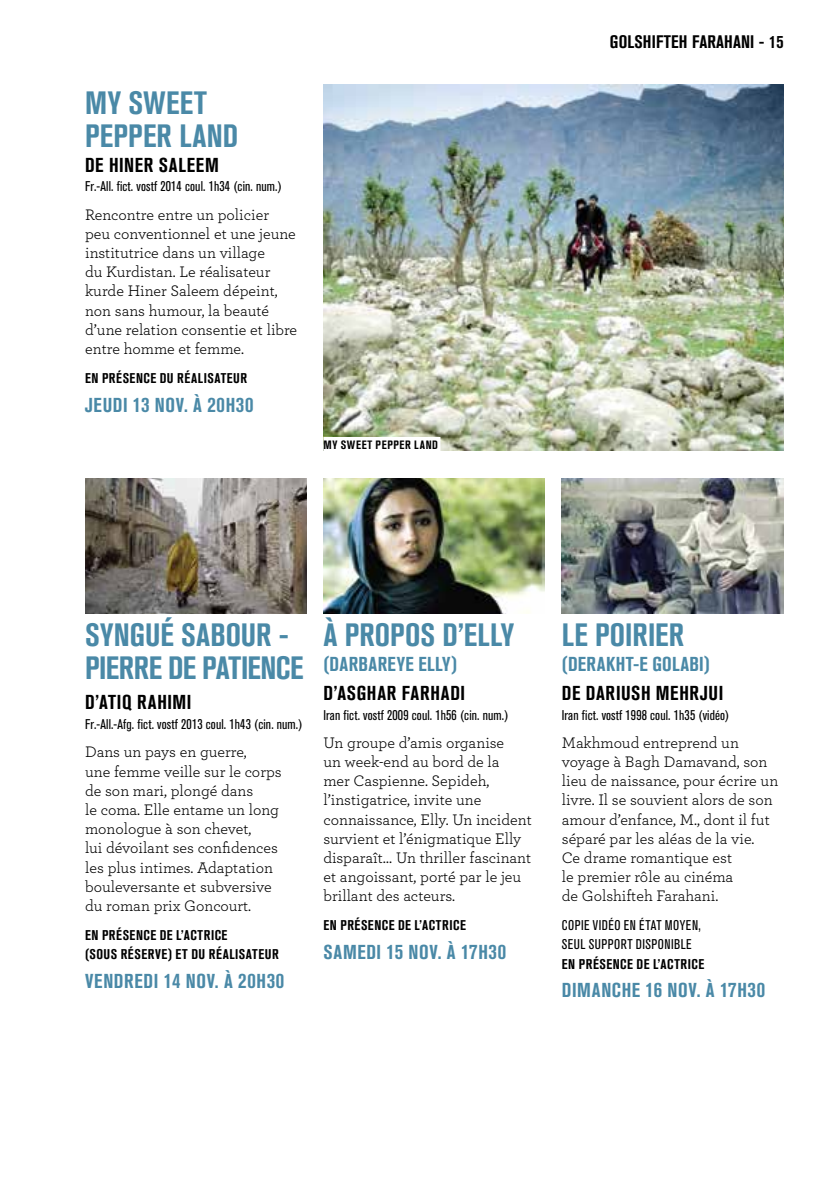
<style>
.page{position:relative;width:840px;height:1191px;background:#fff}
.page>*{position:absolute;margin:0;border:0;box-sizing:border-box;transform-origin:0 0}
.t1{font:700 condensed 32px/33px "Akzidenz Grotesk BQ";color:#4a89a7}
.t2{font:700 condensed 32px/33px "Akzidenz Grotesk MG";letter-spacing:.01em;color:#4a89a7}
.t3{font:700 condensed 20px "Akzidenz Grotesk MG";letter-spacing:.03em;color:#4a89a7}
.t4{font:700 condensed 20px "Akzidenz Grotesk MG";letter-spacing:.035em;color:#000}
.t5{font:700 condensed 20px "Akzidenz Grotesk BQ";letter-spacing:.02em;color:#4a89a7}
.t6{font:700 condensed 18px "Akzidenz Grotesk BQ";letter-spacing:.01em;color:#000}
.t7{font:16px/19.2px "Archer";color:#000}
.t8{font:condensed 14px "Akzidenz Grotesk BQ";letter-spacing:.01em;color:#000}
.t9{font:700 condensed 14px/19.2px "Akzidenz Grotesk MG";letter-spacing:.04em;color:#000}
.t10{font:condensed 14px/19.2px "Akzidenz Grotesk BQ";letter-spacing:.035em;color:#000}
.t11{font:700 condensed 12px "Akzidenz Grotesk BQ";letter-spacing:.055em;color:#000}
</style>
<div class="page">
<img style="left:323px;top:85px;width:459px;height:365px">
<img style="left:85px;top:479px;width:221px;height:134px">
<img style="left:323px;top:479px;width:221px;height:134px">
<img style="left:561px;top:479px;width:221px;height:134px">
<div style="left:323px;top:437px;width:117px;height:16px;background:#fff"></div>
<h1 class="t2" style="left:85px;top:86px;width:154px">MY SWEET<br>PEPPER LAND</h1>
<p class="t4" style="left:85px;top:153px;width:135px">DE HINER SALEEM</p>
<p class="t8" style="left:85px;top:179px;width:198px">Fr.-All. fict. vostf 2014 coul. 1h34 (cin. num.)</p>
<p class="t7" style="left:85px;top:204px;width:213px">Rencontre entre un policier peu conventionnel et une jeune institutrice dans un village<br>du Kurdistan. Le réalisateur kurde Hiner Saleem dépeint, non sans humour, la beauté d’une relation consentie et libre entre homme et femme.</p>
<p class="t9" style="left:85px;top:368px;width:163px">EN PRÉSENCE DU RÉALISATEUR</p>
<p class="t3" style="left:85px;top:393px;width:170px">JEUDI 13 NOV. À 20H30</p>
<p class="t11" style="left:323px;top:438px;width:116px">MY SWEET PEPPER LAND</p>
<p class="t6" style="left:609px;top:32px;width:175px">GOLSHIFTEH FARAHANI - 15</p>
<h1 class="t1" style="left:85px;top:618px;width:220px">SYNGUÉ SABOUR -<br>PIERRE DE PATIENCE</h1>
<p class="t4" style="left:85px;top:691px;width:108px">D’ATIQ RAHIMI</p>
<p class="t8" style="left:85px;top:716px;width:219px">Fr.-All.-Afg. fict. vostf 2013 coul. 1h43 (cin. num.)</p>
<p class="t7" style="left:85px;top:741px;width:198px">Dans un pays en guerre,<br>une femme veille sur le corps de son mari, plongé dans<br>le coma. Elle entame un long monologue à son chevet,<br>lui dévoilant ses confidences les plus intimes. Adaptation bouleversante et subversive du roman prix Goncourt.</p>
<p class="t9" style="left:85px;top:925px;width:195px">EN PRÉSENCE DE L’ACTRICE<br>(SOUS RÉSERVE) ET DU RÉALISATEUR</p>
<p class="t3" style="left:85px;top:969px;width:201px">VENDREDI 14 NOV. À 20H30</p>
<h1 class="t1" style="left:323px;top:618px;width:192px">À PROPOS D’ELLY</h1>
<p class="t5" style="left:323px;top:652px;width:135px">(DARBAREYE ELLY)</p>
<p class="t4" style="left:323px;top:681px;width:143px">D’ASGHAR FARHADI</p>
<p class="t8" style="left:323px;top:707px;width:186px">Iran fict. vostf 2009 coul. 1h56 (cin. num.)</p>
<p class="t7" style="left:323px;top:732px;width:210px">Un groupe d’amis organise<br>un week-end au bord de la<br>mer Caspienne. Sepideh, l’instigatrice, invite une connaissance, Elly. Un incident survient et l’énigmatique Elly disparaît… Un thriller fascinant et angoissant, porté par le jeu brillant des acteurs.</p>
<p class="t9" style="left:323px;top:915px;width:144px">EN PRÉSENCE DE L’ACTRICE</p>
<p class="t3" style="left:323px;top:940px;width:184px">SAMEDI 15 NOV. À 17H30</p>
<h1 class="t1" style="left:561px;top:618px;width:124px">LE POIRIER</h1>
<p class="t5" style="left:561px;top:652px;width:149px">(DERAKHT-E GOLABI)</p>
<p class="t4" style="left:561px;top:681px;width:163px">DE DARIUSH MEHRJUI</p>
<p class="t8" style="left:561px;top:707px;width:169px">Iran fict. vostf 1998 coul. 1h35 (vidéo)</p>
<p class="t7" style="left:561px;top:732px;width:218px">Makhmoud entreprend un voyage à Bagh Damavand, son lieu de naissance, pour écrire un livre. Il se souvient alors de son amour d’enfance, M., dont il fut séparé par les aléas de la vie.<br>Ce drame romantique est<br>le premier rôle au cinéma<br>de Golshifteh Farahani.</p>
<p class="t10" style="left:561px;top:916px;width:140px">COPIE VIDÉO EN ÉTAT MOYEN,<br>SEUL SUPPORT DISPONIBLE</p>
<p class="t9" style="left:561px;top:954px;width:144px">EN PRÉSENCE DE L’ACTRICE</p>
<p class="t3" style="left:561px;top:979px;width:205px">DIMANCHE 16 NOV. À 17H30</p>
</div>
